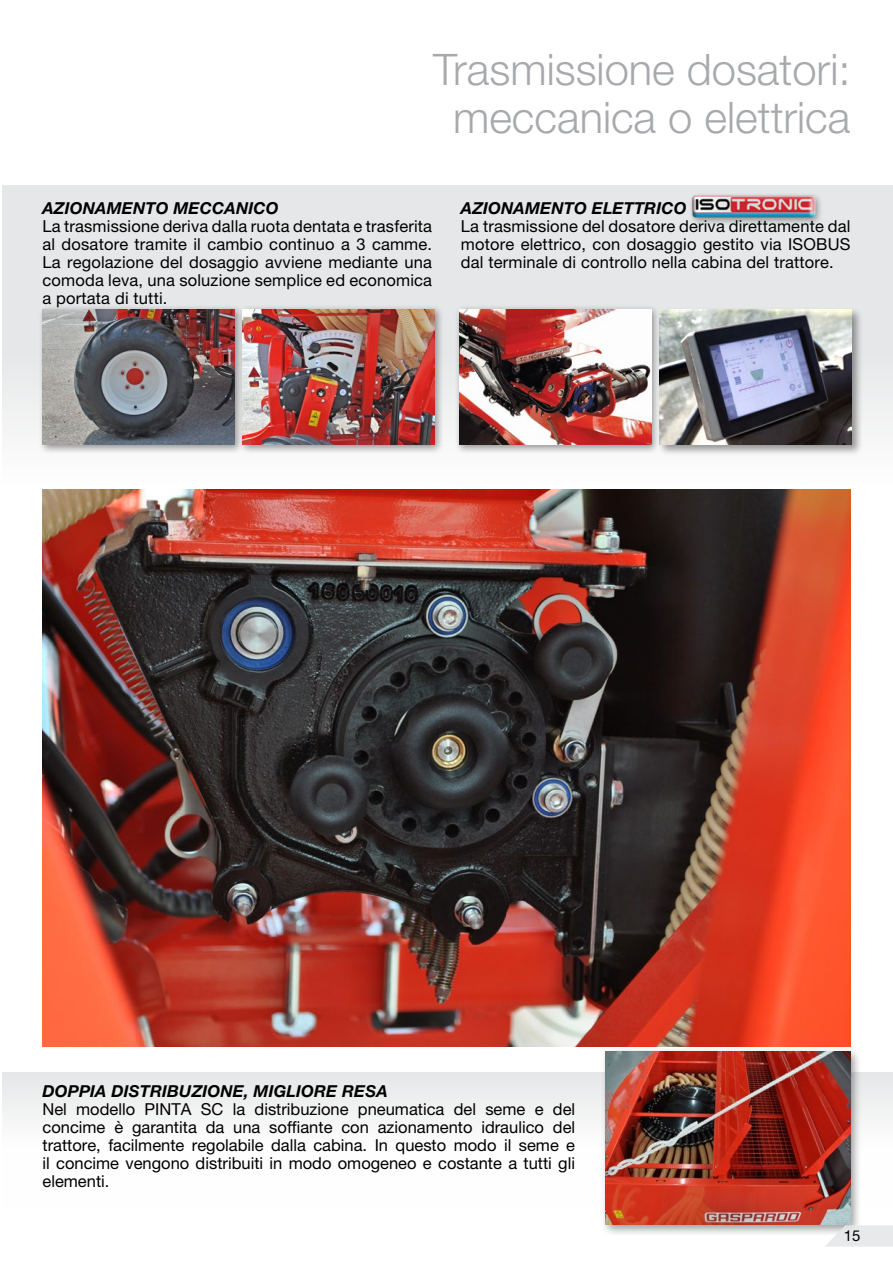
<style>
.page{position:relative;width:893px;height:1263px;background:#fff}
.page>*{position:absolute;margin:0;border:0;box-sizing:border-box;transform-origin:0 0}
.t1{font:300 43.5px/48px "Helvetica Neue LT Pro";color:#a7a9ac;text-align:center}
.t2{font:16.5px/18px "Helvetica Neue LT Pro";letter-spacing:.01em;color:#000;text-align:justify}
.t3{font:italic 700 16.5px "Helvetica Neue LT Pro";letter-spacing:.01em;color:#000}
.t4{font:15px "Helvetica Neue LT Pro";color:#000}
</style>
<div class="page">
<div style="left:2px;top:1072px;width:891px;height:136px;background:linear-gradient(to bottom,#eaebec,#fff)"></div>
<div style="left:2px;top:185px;width:891px;height:300px;background:linear-gradient(to bottom,#e0e1e2,#f7f7f7)"></div>
<img style="left:43px;top:489px;width:807px;height:557px">
<div style="left:38px;top:305px;width:206px;height:149px;background:#000;opacity:.4"></div>
<img style="left:43px;top:309px;width:191px;height:136px">
<div style="left:238px;top:305px;width:206px;height:149px;background:#000;opacity:.4"></div>
<img style="left:243px;top:309px;width:192px;height:136px">
<div style="left:454px;top:305px;width:207px;height:149px;background:#000;opacity:.4"></div>
<img style="left:459px;top:309px;width:192px;height:136px">
<img style="left:687px;top:185px;width:139px;height:45px">
<div style="left:657px;top:307px;width:206px;height:149px;background:#000;opacity:.4"></div>
<img style="left:659px;top:309px;width:192px;height:136px">
<div style="left:600px;top:1047px;width:262px;height:190px;background:#000;opacity:.4"></div>
<img style="left:605px;top:1052px;width:245px;height:173px">
<svg style="left:824px;top:1225px;width:69px;height:21px"></svg>
<h1 class="t1" style="left:433px;top:45px;width:419px">Trasmissione dosatori: meccanica o elettrica</h1>
<p class="t3" style="left:43px;top:198px;width:238px">AZIONAMENTO MECCANICO</p>
<p class="t2" style="left:43px;top:217px;width:391px">La trasmissione deriva dalla ruota dentata e trasferita al dosatore tramite il cambio continuo a 3 camme.<br>La regolazione del dosaggio avviene mediante una comoda leva, una soluzione semplice ed economica a portata di tutti.</p>
<p class="t3" style="left:461px;top:198px;width:227px">AZIONAMENTO ELETTRICO</p>
<p class="t2" style="left:461px;top:217px;width:391px">La trasmissione del dosatore deriva direttamente dal motore elettrico, con dosaggio gestito via ISOBUS dal terminale di controllo nella cabina del trattore.</p>
<p class="t3" style="left:43px;top:1081px;width:347px">DOPPIA DISTRIBUZIONE, MIGLIORE RESA</p>
<p class="t2" style="left:43px;top:1100px;width:534px">Nel modello PINTA SC la distribuzione pneumatica del seme e del concime è garantita da una soffiante con azionamento idraulico del trattore, facilmente regolabile dalla cabina. In questo modo il seme e il concime vengono distribuiti in modo omogeneo e costante a tutti gli elementi.</p>
<p class="t4" style="left:844px;top:1227px;width:18px">15</p>
</div>
